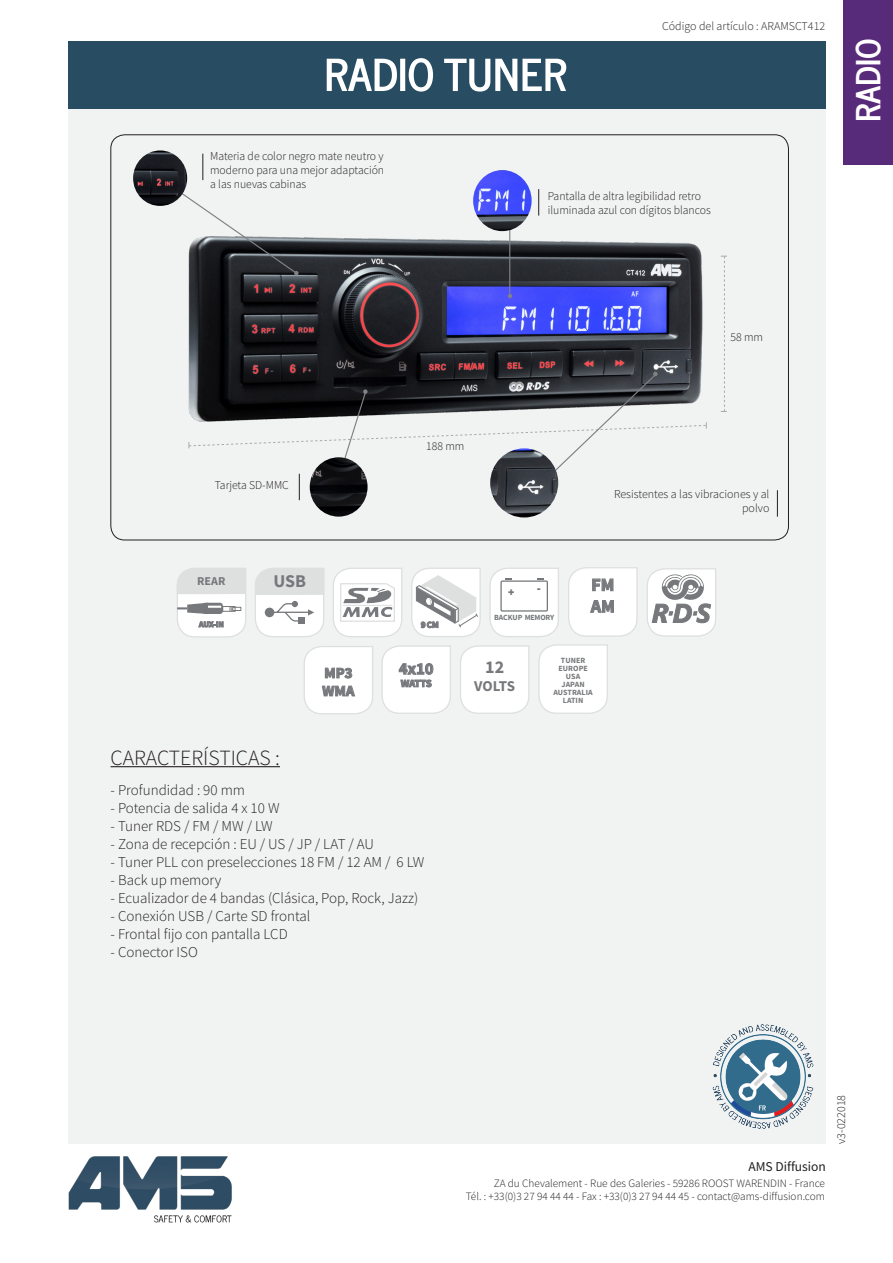
<style>
.page{position:relative;width:893px;height:1263px;background:#fff}
.page>*{position:absolute;margin:0;border:0;box-sizing:border-box;transform-origin:0 0}
.t1{font:700 33px "News Cycle";color:#fff}
.t2{font:300 21.75px "Mada";color:#231f20}
.t3{font:700 18px/21.6px "Mada";color:#76787b}
.t4{font:700 16.5px "Mada";color:#76787b}
.t5{font:300 15px "Mada";color:#231f20}
.t6{font:700 15px/18px "Mada";color:#76787b}
.t7{font:13.5px "Mada";color:#231f20}
.t8{font:300 12px/14.4px "Mada";color:#231f20;text-align:right}
.t9{font:700 12px "Mada";color:#76787b}
.t10{font:300 11.25px/13.5px "Mada";color:#231f20;text-align:right}
.t11{font:900 10.65px "Arial";color:#76787b}
.t12{font:700 10.5px "Mada";letter-spacing:-.015em;color:#76787b}
.t13{font:700 9px "Mada";color:#76787b}
.t14{font:700 7.95px/7.9px "Mada";letter-spacing:.01em;color:#76787b;text-align:center}
.t15{font:700 7.8px "Mada";letter-spacing:-.025em;color:#76787b}
</style>
<div class="page">
<div style="left:68px;top:108px;width:757px;height:1036px;background:#f1f2f2"></div>
<img style="left:713px;top:1024px;width:101px;height:105px">
<div style="left:844px;top:0;width:49px;height:165px;background:#582a7a"></div>
<div style="left:68px;top:41px;width:757px;height:67px;background:#284d63"></div>
<img style="left:68px;top:1156px;width:164px;height:67px">
<svg style="left:381px;top:645px;width:70px;height:69px"></svg>
<svg style="left:304px;top:646px;width:69px;height:68px"></svg>
<svg style="left:333px;top:568px;width:69px;height:69px"></svg>
<svg style="left:177px;top:568px;width:69px;height:70px"></svg>
<svg style="left:255px;top:568px;width:70px;height:69px"></svg>
<svg style="left:538px;top:644px;width:70px;height:70px"></svg>
<svg style="left:460px;top:645px;width:69px;height:69px"></svg>
<svg style="left:568px;top:567px;width:70px;height:70px"></svg>
<svg style="left:411px;top:568px;width:70px;height:69px"></svg>
<svg style="left:489px;top:568px;width:70px;height:69px"></svg>
<svg style="left:647px;top:568px;width:69px;height:69px"></svg>
<hr style="left:111px;top:766px;width:169px;height:1px;background:#231f20">
<img style="left:188px;top:214px;width:539px;height:198px">
<svg style="left:508px;top:294px;width:4px;height:4px"></svg>
<svg style="left:538px;top:189px;width:1px;height:27px"></svg>
<svg style="left:721px;top:256px;width:6px;height:156px"></svg>
<svg style="left:187px;top:154px;width:112px;height:150px"></svg>
<hr style="left:509px;top:225px;width:1px;height:68px;background:#808285">
<img style="left:473px;top:170px;width:59px;height:61px">
<img style="left:133px;top:150px;width:54px;height:56px">
<img style="left:312px;top:500px;width:53px;height:17px">
<svg style="left:188px;top:372px;width:519px;height:128px"></svg>
<img style="left:490px;top:448px;width:68px;height:69px">
<svg style="left:777px;top:490px;width:1px;height:27px"></svg>
<svg style="left:327px;top:58px;width:239px;height:34px"></svg>
<p class="t8" style="left:210px;top:149px;width:176px;text-align:justify">Materia de color negro mate neutro y moderno para una mejor adaptación a las nuevas cabinas</p>
<p class="t8" style="left:662px;top:19px;width:165px">Código del artículo : ARAMSCT412</p>
<p class="t8" style="left:548px;top:189px;width:155px">Pantalla de altra legibilidad retro</p>
<p class="t8" style="left:548px;top:204px;width:165px">iluminada azul con dígitos blancos</p>
<h1 class="t1" style="left:839px;top:122px;width:85px;rotate:-90deg">RADIO</h1>
<p class="t8" style="left:731px;top:330px;width:34px">58 mm</p>
<p class="t8" style="left:215px;top:479px;width:76px">Tarjeta SD-MMC</p>
<p class="t8" style="left:426px;top:439px;width:40px">188 mm</p>
<p class="t8" style="left:614px;top:487px;width:157px">Resistentes a las vibraciones y al polvo</p>
<p class="t9" style="left:197px;top:574px;width:30px">REAR</p>
<p class="t3" style="left:273px;top:571px;width:34px">USB</p>
<p class="t6" style="left:322px;top:665px;width:34px">MP3<br>WMA</p>
<p class="t13" style="left:421px;top:619px;width:19px">9CM</p>
<p class="t4" style="left:399px;top:659px;width:36px">4x10</p>
<p class="t12" style="left:401px;top:677px;width:33px">WATTS</p>
<p class="t2" style="left:111px;top:745px;width:171px">CARACTERÍSTICAS :</p>
<p class="t5" style="left:111px;top:782px;width:136px">- Profundidad : 90 mm</p>
<p class="t5" style="left:111px;top:800px;width:171px">- Potencia de salida 4 x 10 W</p>
<p class="t5" style="left:111px;top:818px;width:164px">- Tuner RDS / FM / MW / LW</p>
<p class="t5" style="left:111px;top:836px;width:265px">- Zona de recepción : EU / US / JP / LAT / AU</p>
<p class="t5" style="left:111px;top:854px;width:315px">- Tuner PLL con preselecciones 18 FM / 12 AM / 6 LW</p>
<p class="t5" style="left:111px;top:872px;width:112px">- Back up memory</p>
<p class="t5" style="left:111px;top:890px;width:309px">- Ecualizador de 4 bandas (Clásica, Pop, Rock, Jazz)</p>
<p class="t5" style="left:111px;top:908px;width:201px">- Conexión USB / Carte SD frontal</p>
<p class="t5" style="left:111px;top:926px;width:179px">- Frontal fijo con pantalla LCD</p>
<p class="t5" style="left:111px;top:944px;width:89px">- Conector ISO</p>
<p class="t11" style="left:508px;top:584px;width:9px">+</p>
<p class="t11" style="left:537px;top:581px;width:5px">-</p>
<p class="t15" style="left:494px;top:613px;width:62px">BACKUP MEMORY</p>
<p class="t3" style="left:591px;top:575px;width:26px">FM<br>AM</p>
<p class="t3" style="left:485px;top:657px;width:21px">12</p>
<p class="t6" style="left:474px;top:678px;width:42px">VOLTS</p>
<p class="t14" style="left:553px;top:657px;width:41px">TUNER<br>EUROPE<br>USA<br>JAPAN<br>AUSTRALIA<br>LATIN</p>
<p class="t7" style="left:748px;top:1159px;width:79px">AMS Diffusion</p>
<p class="t10" style="left:466px;top:1177px;width:361px">ZA du Chevalement - Rue des Galeries - 59286 ROOST WARENDIN - France<br>Tél. : +33(0)3 27 94 44 44 - Fax : +33(0)3 27 94 44 45 - contact@ams-diffusion.com</p>
<p class="t8" style="left:834px;top:1144px;width:51px;rotate:-90deg">v3-022018</p>
</div>
